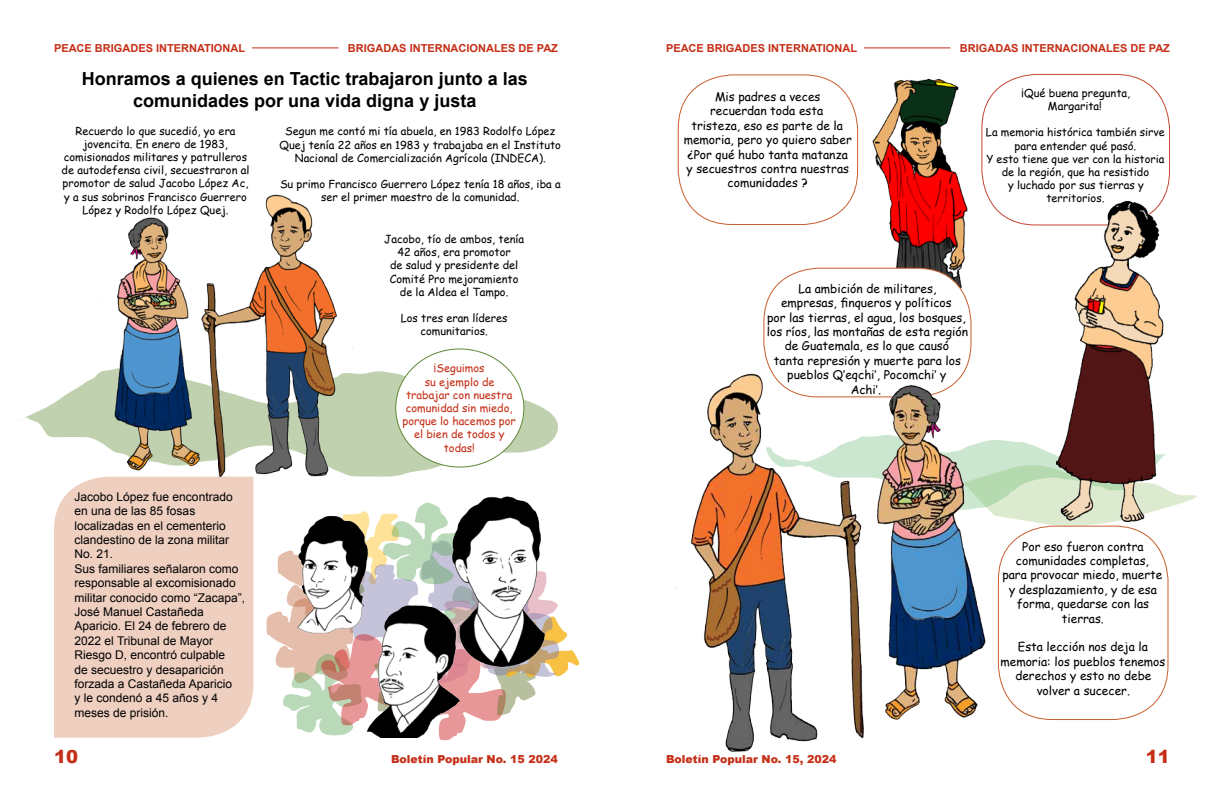
<style>
.page{position:relative;width:1224px;height:792px;background:#fff}
.page>*{position:absolute;margin:0;border:0;box-sizing:border-box;transform-origin:0 0}
.t1{font:700 18px/21.6px "Arial";color:#000;text-align:center}
.t2{font:900 18px "Arial";color:#c52f17}
.t3{font:12px/14.4px "Comic Sans MS";color:#000;text-align:center}
.t4{font:12px/14.4px "Arial";color:#000}
.t5{font:11px/13.2px "Comic Sans MS";color:#000;text-align:center}
.t6{font:700 11px "Arial";color:#c52f17}
.t7{font:11px/13.2px "Comic Sans MS";color:#c52f17;text-align:center}
.t8{font:900 11px "Arial";color:#c52f17}
</style>
<div class="page">
<hr style="left:864px;top:48px;width:86px;height:1px;background:#c52f17">
<hr style="left:252px;top:48px;width:86px;height:1px;background:#c52f17">
<svg style="left:1004px;top:440px;width:134px;height:87px;background:#d6e7ce"></svg>
<div style="left:54px;top:484px;width:199px;height:254px;background:#eecfc0"></div>
<svg style="left:20px;top:367px;width:538px;height:110px"></svg>
<div style="left:396px;top:349px;width:128px;height:118px;background:#fff;border-radius:50%"></div>
<img style="left:75px;top:195px;width:284px;height:289px">
<img style="left:872px;top:78px;width:110px;height:210px">
<div style="left:678px;top:74px;width:180px;height:151px;border:1px solid #c85e2e;border-radius:54px"></div>
<div style="left:764px;top:268px;width:207px;height:129px;background:#fff;border-radius:54px"></div>
<img style="left:676px;top:363px;width:328px;height:389px">
<img style="left:268px;top:496px;width:301px;height:242px">
<img style="left:1056px;top:197px;width:141px;height:324px">
<p class="t6" style="left:54px;top:40px;width:193px">PEACE BRIGADES INTERNATIONAL</p>
<p class="t6" style="left:348px;top:40px;width:212px">BRIGADAS INTERNACIONALES DE PAZ</p>
<h1 class="t1" style="left:82px;top:69px;width:447px">Honramos a quienes en Tactic trabajaron junto a las comunidades por una vida digna y justa</h1>
<p class="t5" style="left:62px;top:124px;width:189px">Recuerdo lo que sucedió, yo era jovencita. En enero de 1983, comisionados militares y patrulleros de autodefensa civil, secuestraron al promotor de salud Jacobo López Ac, y a sus sobrinos Francisco Guerrero López y Rodolfo López Quej.</p>
<p class="t5" style="left:280px;top:124px;width:283px">Segun me contó mi tía abuela, en 1983 Rodolfo López<br>Quej tenía 22 años en 1983 y trabajaba en el Instituto<br>Nacional de Comercialización Agrícola (INDECA).</p>
<p class="t5" style="left:280px;top:177px;width:282px">Su primo Francisco Guerrero López tenía 18 años, iba a ser el primer maestro de la comunidad.</p>
<p class="t5" style="left:384px;top:232px;width:141px">Jacobo, tío de ambos, tenía<br>42 años, era promotor<br>de salud y presidente del<br>Comité Pro mejoramiento de la Aldea el Tampo.</p>
<p class="t5" style="left:401px;top:311px;width:108px">Los tres eran líderes comunitarios.</p>
<p class="t4" style="left:75px;top:490px;width:172px">Jacobo López fue encontrado en una de las 85 fosas localizadas en el cementerio clandestino de la zona militar<br>No. 21.<br>Sus familiares señalaron como responsable al excomisionado militar conocido como “Zacapa”,<br>José Manuel Castañeda<br>Aparicio. El 24 de febrero de<br>2022 el Tribunal de Mayor<br>Riesgo D, encontró culpable<br>de secuestro y desaparición forzada a Castañeda Aparicio<br>y le condenó a 45 años y 4 meses de prisión.</p>
<p class="t7" style="left:403px;top:362px;width:115px">¡Seguimos<br>su ejemplo de trabajar con nuestra comunidad sin miedo, porque lo hacemos por el bien de todos y todas!</p>
<p class="t6" style="left:666px;top:40px;width:193px">PEACE BRIGADES INTERNATIONAL</p>
<p class="t6" style="left:960px;top:40px;width:212px">BRIGADAS INTERNACIONALES DE PAZ</p>
<p class="t3" style="left:684px;top:89px;width:170px">Mis padres a veces<br>recuerdan toda esta<br>tristeza, eso es parte de la memoria, pero yo quiero saber ¿Por qué hubo tanta matanza y secuestros contra nuestras comunidades ?</p>
<p class="t5" style="left:1022px;top:86px;width:110px">¡Qué buena pregunta,<br>Margarita!</p>
<p class="t5" style="left:986px;top:126px;width:180px">La memoria histórica también sirve para entender qué pasó.<br>Y esto tiene que ver con la historia de la región, que ha resistido<br>y luchado por sus tierras y territorios.</p>
<p class="t3" style="left:767px;top:281px;width:203px">La ambición de militares,<br>empresas, finqueros y políticos<br>por las tierras, el agua, los bosques, los ríos, las montañas de esta región de Guatemala, es lo que causó<br>tanta represión y muerte para los pueblos Q’eqchi’, Pocomchi’ y<br>Achi’.</p>
<p class="t3" style="left:1002px;top:539px;width:162px">Por eso fueron contra comunidades completas, para provocar miedo, muerte y desplazamiento, y de esa forma, quedarse con las tierras.</p>
<p class="t3" style="left:1000px;top:639px;width:166px">Esta lección nos deja la memoria: los pueblos tenemos derechos y esto no debe volver a sucecer.</p>
<h1 class="t2" style="left:54px;top:743px;width:26px">10</h1>
<p class="t8" style="left:391px;top:751px;width:168px">Boletín Popular No. 15 2024</p>
<p class="t8" style="left:666px;top:751px;width:172px">Boletín Popular No. 15, 2024</p>
<h1 class="t2" style="left:1146px;top:743px;width:26px">11</h1>
</div>
